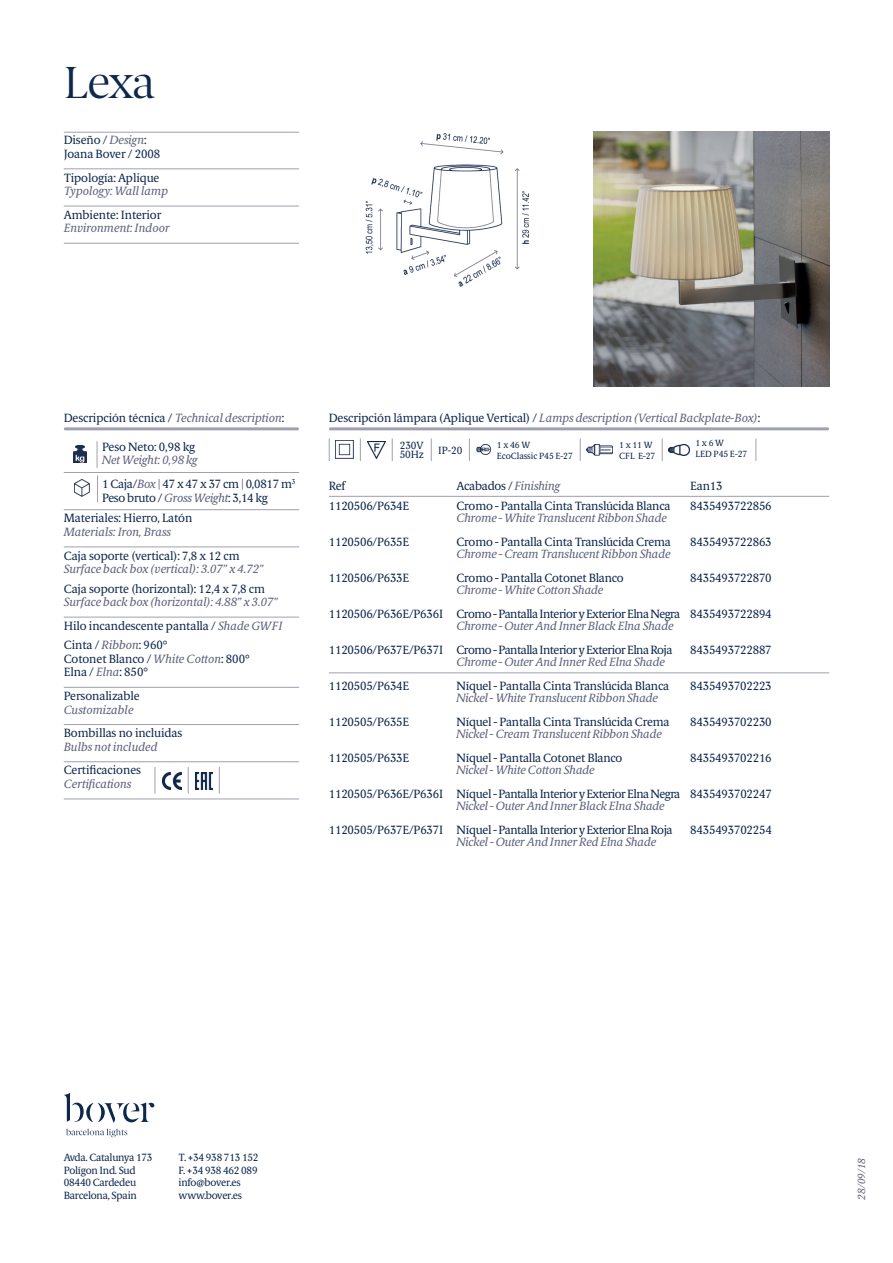
<style>
.page{position:relative;width:893px;height:1263px;background:#fff}
.page>*{position:absolute;margin:0;border:0;box-sizing:border-box;transform-origin:0 0}
.t1{font:45px "Berlingske Serif";color:#0e274b}
.t2{font:12px/13.5px "Berlingske Serif Tx";letter-spacing:-.02em;color:#0e274b}
.t3{font:italic 12px/23.7px "Berlingske Serif Tx";letter-spacing:-.02em;color:#5f627c}
.t4{font:12px "Berlingske Serif Tx";letter-spacing:-.045em;color:#0e274b}
.t5{font:10.5px/12.8px "Berlingske Serif Tx";letter-spacing:-.025em;color:#0e274b}
.t6{font:italic 10.5px "Berlingske Serif Tx";color:#5f627c}
.t7{font:9px/10.8px "Berlingske Serif Tx";letter-spacing:-.01em;color:#0e274b}
.s1{font-style:italic;color:#5f627c}
.s2{font-style:normal;color:#0e274b}
</style>
<div class="page">
<hr style="left:64px;top:168px;width:235px;height:1px;background:#9fa0b1">
<hr style="left:64px;top:206px;width:235px;height:1px;background:#9fa0b1">
<hr style="left:64px;top:243px;width:235px;height:1px;background:#9fa0b1">
<hr style="left:64px;top:132px;width:235px;height:1px;background:#9fa0b1">
<img style="left:365px;top:133px;width:165px;height:154px">
<hr style="left:64px;top:472px;width:235px;height:1px;background:#9fa0b1">
<hr style="left:64px;top:509px;width:235px;height:1px;background:#9fa0b1">
<hr style="left:64px;top:546px;width:235px;height:1px;background:#9fa0b1">
<hr style="left:64px;top:617px;width:235px;height:1px;background:#9fa0b1">
<hr style="left:64px;top:687px;width:235px;height:1px;background:#9fa0b1">
<hr style="left:64px;top:724px;width:235px;height:1px;background:#9fa0b1">
<hr style="left:64px;top:761px;width:235px;height:1px;background:#9fa0b1">
<hr style="left:64px;top:798px;width:235px;height:1px;background:#9fa0b1">
<img style="left:74px;top:446px;width:13px;height:17px">
<svg style="left:97px;top:442px;width:1px;height:26px"></svg>
<img style="left:74px;top:480px;width:15px;height:17px">
<svg style="left:97px;top:476px;width:1px;height:26px"></svg>
<svg style="left:155px;top:767px;width:1px;height:26px"></svg>
<img style="left:162px;top:772px;width:19px;height:17px">
<svg style="left:188px;top:767px;width:1px;height:26px"></svg>
<img style="left:195px;top:772px;width:17px;height:17px">
<svg style="left:219px;top:767px;width:1px;height:26px"></svg>
<hr style="left:330px;top:427px;width:498px;height:3px;background:#9fa0b1">
<svg style="left:469px;top:439px;width:1px;height:22px"></svg>
<svg style="left:431px;top:439px;width:1px;height:22px"></svg>
<svg style="left:392px;top:439px;width:1px;height:22px"></svg>
<svg style="left:329px;top:439px;width:1px;height:22px"></svg>
<svg style="left:360px;top:439px;width:1px;height:22px"></svg>
<img style="left:367px;top:441px;width:18px;height:17px">
<img style="left:336px;top:441px;width:18px;height:17px">
<svg style="left:662px;top:439px;width:1px;height:22px"></svg>
<svg style="left:755px;top:439px;width:1px;height:22px"></svg>
<img style="left:587px;top:444px;width:26px;height:11px">
<img style="left:669px;top:444px;width:20px;height:11px">
<img style="left:476px;top:444px;width:15px;height:11px">
<svg style="left:580px;top:439px;width:1px;height:22px"></svg>
<hr style="left:65px;top:427px;width:233px;height:3px;background:#9fa0b1">
<img style="left:594px;top:132px;width:235px;height:255px">
<svg style="left:66px;top:1129px;width:61px;height:8px"></svg>
<svg style="left:64px;top:1093px;width:90px;height:29px"></svg>
<hr style="left:329px;top:496px;width:500px;height:1px;background:#9fa0b1">
<hr style="left:329px;top:672px;width:500px;height:1px;background:#9fa0b1">
<h1 class="t1" style="left:64px;top:53px;width:93px">Lexa</h1>
<p class="t2" style="left:64px;top:133px;width:98px">Diseño / <span class="s1">Design</span>:<br>Joana Bover / 2008</p>
<p class="t2" style="left:64px;top:171px;width:97px">Tipología: Aplique</p>
<p class="t3" style="left:64px;top:179px;width:106px">Typology: Wall lamp</p>
<p class="t2" style="left:64px;top:208px;width:99px">Ambiente: Interior</p>
<p class="t3" style="left:64px;top:216px;width:108px">Environment: Indoor</p>
<p class="t2" style="left:64px;top:411px;width:222px">Descripción técnica / <span class="s1">Technical description</span>:</p>
<p class="t2" style="left:102px;top:440px;width:94px">Peso Neto: 0,98 kg</p>
<p class="t2" style="left:102px;top:448px;width:195px;line-height:23.7px"><span class="s1">Net Weight: 0,98 kg<br></span>1 Caja/<span class="s1">Box</span> | 47 x 47 x 37 cm | 0,0817 m<sup>3</sup></p>
<p class="t2" style="left:64px;top:487px;width:205px;line-height:20.7px;text-indent:38px">Peso bruto / <span class="s1">Gross Weight</span>: 3,14 kg<br>Materiales: Hierro, Latón</p>
<p class="t3" style="left:64px;top:520px;width:109px">Materials: Iron, Brass</p>
<p class="t2" style="left:64px;top:549px;width:177px">Caja soporte (vertical): 7,8 x 12 cm</p>
<p class="t3" style="left:64px;top:557px;width:202px">Surface back box (vertical): 3.07” x 4.72”</p>
<p class="t2" style="left:64px;top:582px;width:203px">Caja soporte (horizontal): 12,4 x 7,8 cm</p>
<p class="t3" style="left:64px;top:590px;width:220px">Surface back box (horizontal): 4.88” x 3.07”<br><span class="s2">Hilo incandescente pantalla /</span> Shade GWFI</p>
<p class="t2" style="left:64px;top:638px;width:187px">Cinta / <span class="s1">Ribbon</span>: 960°<br>Cotonet Blanco / <span class="s1">White Cotton</span>: 800°<br>Elna / <span class="s1">Elna</span>: 850°</p>
<p class="t2" style="left:64px;top:689px;width:78px">Personalizable</p>
<p class="t3" style="left:64px;top:697px;width:71px">Customizable</p>
<p class="t2" style="left:64px;top:726px;width:120px">Bombillas no incluidas</p>
<p class="t3" style="left:64px;top:735px;width:95px">Bulbs not included</p>
<p class="t2" style="left:64px;top:763px;width:79px">Certificaciones</p>
<p class="t3" style="left:64px;top:772px;width:69px">Certifications</p>
<p class="t3" style="left:329px;top:405px;width:433px"><span class="s2">Descripción lámpara (Aplique Vertical) /</span> Lamps description (Vertical Backplate-Box)<span class="s2">:</span></p>
<p class="t5" style="left:400px;top:441px;width:26px;line-height:9px">230V<br>50Hz</p>
<p class="t5" style="left:438px;top:444px;width:26px">IP-20</p>
<p class="t7" style="left:619px;top:439px;width:38px">1 x 11 W<br>CFL E-27</p>
<p class="t7" style="left:695px;top:438px;width:53px">1 x 6 W<br>LED P45 E-27</p>
<p class="t7" style="left:497px;top:439px;width:77px">1 x 46 W<br>EcoClassic P45 E-27</p>
<p class="t2" style="left:329px;top:479px;width:18px">Ref</p>
<p class="t2" style="left:456px;top:479px;width:105px">Acabados / <span class="s1">Finishing</span></p>
<p class="t2" style="left:690px;top:479px;width:34px">Ean13</p>
<p class="t2" style="left:329px;top:499px;width:82px">1120506/P634E</p>
<p class="t2" style="left:456px;top:499px;width:216px">Cromo - Pantalla Cinta Translúcida Blanca</p>
<p class="t2" style="left:690px;top:499px;width:83px">8435493722856</p>
<p class="t3" style="left:456px;top:506px;width:212px">Chrome - White Translucent Ribbon Shade</p>
<p class="t2" style="left:329px;top:535px;width:82px">1120506/P635E</p>
<p class="t2" style="left:456px;top:535px;width:216px">Cromo - Pantalla Cinta Translúcida Crema</p>
<p class="t2" style="left:690px;top:535px;width:83px">8435493722863</p>
<p class="t3" style="left:456px;top:542px;width:216px">Chrome - Cream Translucent Ribbon Shade</p>
<p class="t2" style="left:329px;top:571px;width:82px">1120506/P633E</p>
<p class="t2" style="left:456px;top:571px;width:169px">Cromo - Pantalla Cotonet Blanco</p>
<p class="t2" style="left:690px;top:571px;width:83px">8435493722870</p>
<p class="t3" style="left:456px;top:578px;width:149px">Chrome - White Cotton Shade</p>
<p class="t4" style="left:329px;top:605px;width:444px">1120506/P636E/P636I Cromo - Pantalla Interior y Exterior Elna Negra 8435493722894</p>
<p class="t3" style="left:456px;top:614px;width:219px">Chrome - Outer And Inner Black Elna Shade</p>
<p class="t4" style="left:329px;top:641px;width:345px">1120506/P637E/P637I Cromo - Pantalla Interior y Exterior Elna Roja</p>
<p class="t2" style="left:690px;top:643px;width:83px">8435493722887</p>
<p class="t3" style="left:456px;top:650px;width:210px">Chrome - Outer And Inner Red Elna Shade</p>
<p class="t2" style="left:329px;top:679px;width:82px">1120505/P634E</p>
<p class="t2" style="left:456px;top:679px;width:214px">Níquel - Pantalla Cinta Translúcida Blanca</p>
<p class="t2" style="left:690px;top:679px;width:83px">8435493702223</p>
<p class="t3" style="left:456px;top:686px;width:203px">Nickel - White Translucent Ribbon Shade</p>
<p class="t2" style="left:329px;top:715px;width:82px">1120505/P635E</p>
<p class="t2" style="left:456px;top:715px;width:215px">Níquel - Pantalla Cinta Translúcida Crema</p>
<p class="t2" style="left:690px;top:715px;width:83px">8435493702230</p>
<p class="t3" style="left:456px;top:722px;width:207px">Nickel - Cream Translucent Ribbon Shade</p>
<p class="t2" style="left:329px;top:751px;width:82px">1120505/P633E</p>
<p class="t2" style="left:456px;top:751px;width:168px">Níquel - Pantalla Cotonet Blanco</p>
<p class="t2" style="left:690px;top:751px;width:83px">8435493702216</p>
<p class="t3" style="left:456px;top:758px;width:140px">Nickel - White Cotton Shade</p>
<p class="t2" style="left:329px;top:787px;width:444px">1120505/P636E/P636I Níquel - Pantalla Interior y Exterior Elna Negra 8435493702247</p>
<p class="t3" style="left:456px;top:794px;width:210px">Nickel - Outer And Inner Black Elna Shade</p>
<p class="t4" style="left:329px;top:821px;width:345px">1120505/P637E/P637I Níquel - Pantalla Interior y Exterior Elna Roja</p>
<p class="t2" style="left:690px;top:823px;width:83px">8435493702254</p>
<p class="t3" style="left:456px;top:830px;width:201px">Nickel - Outer And Inner Red Elna Shade</p>
<p class="t5" style="left:64px;top:1151px;width:90px">Avda. Catalunya 173<br>Polígon Ind. Sud<br>08440 Cardedeu<br>Barcelona, Spain</p>
<p class="t5" style="left:179px;top:1151px;width:81px">T. +34 938 713 152<br>F. +34 938 462 089 info@bover.es www.bover.es</p>
<p class="t6" style="left:854px;top:1199px;width:43px;rotate:-90deg">28/09/18</p>
</div>
